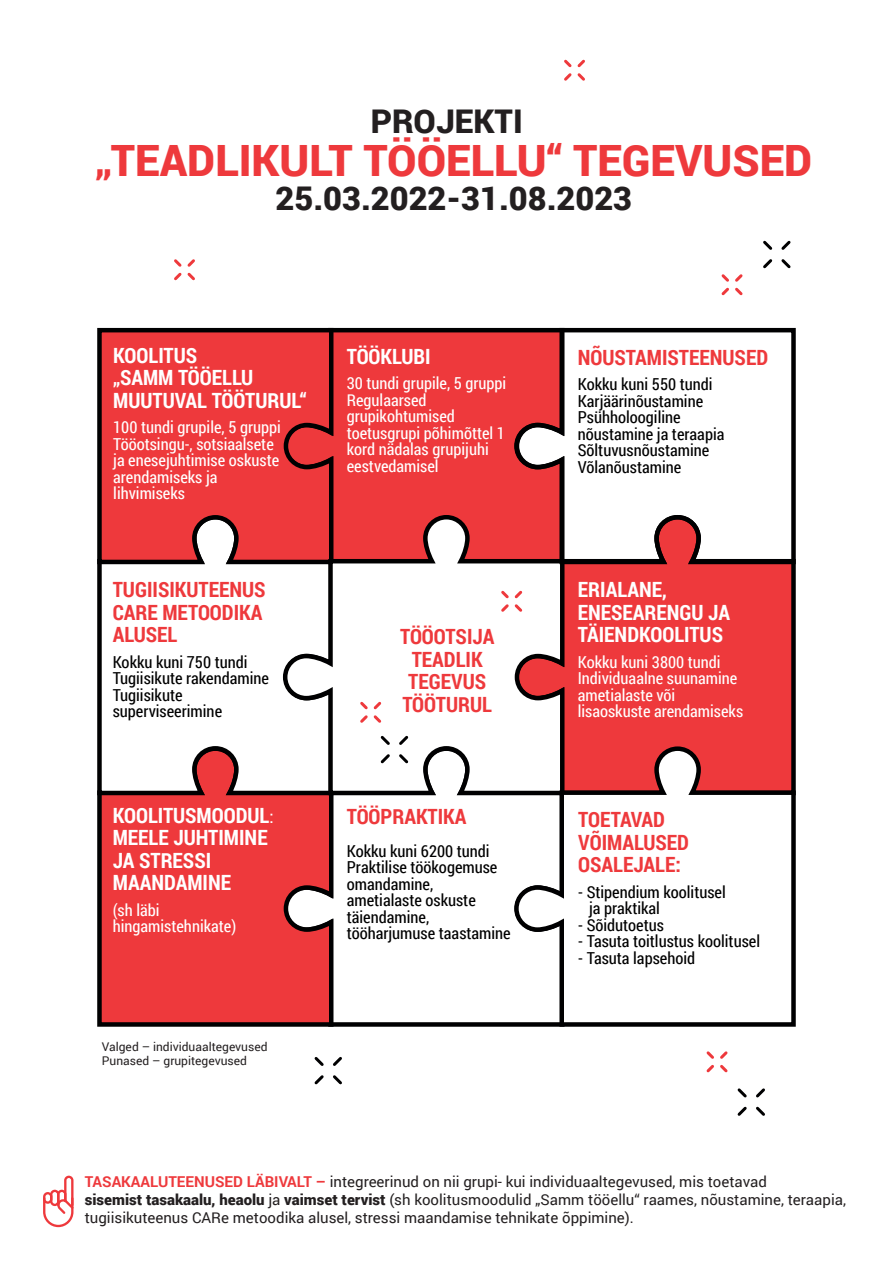
<style>
.page{position:relative;width:893px;height:1263px;background:#fff}
.page>*{position:absolute;margin:0;border:0;box-sizing:border-box;transform-origin:0 0}
.t1{font:900 43.2px "Roboto";color:#ee393c}
.t2{font:900 32.7px "Roboto";color:#231f20}
.t3{font:700 21px/22.5px "Roboto Condensed";color:#fff}
.t4{font:700 21px/22.5px "Roboto Condensed";color:#ee393c}
.t5{font:16.5px/16.5px "Roboto Condensed";color:#000001}
.t6{font:16.5px/16.5px "Roboto Condensed";color:#fff}
.t7{font:15px/18px "Roboto";color:#231f20}
.t8{font:12px/14.4px "Roboto";color:#231f20}
.s1{font-weight:400;font-size:18px}
.s2{font-weight:700;color:#ee393c}
.s3{font-weight:900}
</style>
<div class="page">
<svg style="left:336px;top:1022px;width:176px;height:5px"></svg>
<svg style="left:97px;top:797px;width:239px;height:230px;background:#df3c3f"></svg>
<svg style="left:97px;top:566px;width:184px;height:231px"></svg>
<div style="left:336px;top:327px;width:176px;height:186px;background:#ee393c"></div>
<div style="left:567px;top:566px;width:229px;height:178px;background:#ee393c"></div>
<svg style="left:97px;top:327px;width:239px;height:239px;background:#da3b3d"></svg>
<svg style="left:281px;top:513px;width:286px;height:284px"></svg>
<svg style="left:512px;top:327px;width:284px;height:239px"></svg>
<svg style="left:512px;top:744px;width:284px;height:283px"></svg>
<svg style="left:498px;top:588px;width:27px;height:26px"></svg>
<svg style="left:378px;top:733px;width:33px;height:33px"></svg>
<svg style="left:357px;top:699px;width:27px;height:26px"></svg>
<svg style="left:174px;top:259px;width:21px;height:22px"></svg>
<svg style="left:564px;top:59px;width:21px;height:22px"></svg>
<svg style="left:763px;top:240px;width:28px;height:29px"></svg>
<svg style="left:721px;top:274px;width:22px;height:22px"></svg>
<svg style="left:737px;top:1088px;width:28px;height:28px"></svg>
<svg style="left:314px;top:1057px;width:28px;height:28px"></svg>
<svg style="left:706px;top:1051px;width:22px;height:22px"></svg>
<svg style="left:43px;top:1176px;width:31px;height:51px"></svg>
<h2 class="t2" style="left:371px;top:98px;width:154px">PROJEKTI</h2>
<h1 class="t1" style="left:95px;top:130px;width:718px">„TEADLIKULT TÖÖELLU“ TEGEVUSED</h1>
<h2 class="t2" style="left:276px;top:176px;width:358px">25.03.2022-31.08.2023</h2>
<p class="t3" style="left:113px;top:343px;width:195px">KOOLITUS<br>„SAMM TÖÖELLU<br>MUUTUVAL TÖÖTURUL“</p>
<p class="t6" style="left:113px;top:419px;width:169px">100 tundi grupile, 5 gruppi<br>Tööotsingu-, sotsiaalsete ja enesejuhtimise oskuste arendamiseks ja lihvimiseks</p>
<p class="t4" style="left:113px;top:577px;width:154px">TUGIISIKUTEENUS<br>CARE METOODIKA<br>ALUSEL</p>
<p class="t5" style="left:113px;top:653px;width:158px">Kokku kuni 750 tundi<br>Tugiisikute rakendamine<br>Tugiisikute superviseerimine</p>
<p class="t3" style="left:113px;top:803px;width:162px">KOOLITUSMOODUL<span class="s1">:<br></span>MEELE JUHTIMINE<br>JA STRESSI<br>MAANDAMINE</p>
<p class="t6" style="left:113px;top:901px;width:125px">(sh läbi hingamistehnikate)</p>
<p class="t8" style="left:102px;top:1039px;width:167px">Valged – individuaaltegevused<br>Punased – grupitegevused</p>
<p class="t3" style="left:347px;top:344px;width:85px">TÖÖKLUBI</p>
<p class="t6" style="left:347px;top:374px;width:161px">30 tundi grupile, 5 gruppi<br>Regulaarsed grupikohtumised toetusgrupi põhimõttel 1 kord nädalas grupijuhi eestvedamisel</p>
<p class="t4" style="left:400px;top:625px;width:96px;text-align:center">TÖÖOTSIJA<br>TEADLIK<br>TEGEVUS<br>TÖÖTURUL</p>
<p class="t4" style="left:347px;top:804px;width:121px">TÖÖPRAKTIKA</p>
<p class="t5" style="left:347px;top:842px;width:166px">Kokku kuni 6200 tundi<br>Praktilise töökogemuse omandamine, ametialaste oskuste täiendamine, tööharjumuse taastamine</p>
<p class="t4" style="left:578px;top:345px;width:192px">NÕUSTAMISTEENUSED</p>
<p class="t5" style="left:578px;top:375px;width:148px">Kokku kuni 550 tundi<br>Karjäärinõustamine<br>Psühholoogiline nõustamine ja teraapia<br>Sõltuvusnõustamine<br>Võlanõustamine</p>
<p class="t3" style="left:578px;top:577px;width:154px">ERIALANE,<br>ENESEARENGU JA<br>TÄIENDKOOLITUS</p>
<p class="t6" style="left:578px;top:653px;width:167px">Kokku kuni 3800 tundi<br>Individuaalne suunamine ametialaste või lisaoskuste arendamiseks</p>
<p class="t4" style="left:578px;top:808px;width:112px">TOETAVAD<br>VÕIMALUSED<br>OSALEJALE:</p>
<p class="t5" style="left:589px;top:883px;width:138px;text-indent:-11px">- Stipendium koolitusel ja praktikal</p>
<p class="t5" style="left:578px;top:916px;width:87px">- Sõidutoetus</p>
<p class="t5" style="left:578px;top:933px;width:183px">- Tasuta toitlustus koolitusel</p>
<p class="t5" style="left:578px;top:949px;width:118px">- Tasuta lapsehoid</p>
<p class="t7" style="left:85px;top:1172px;width:763px"><span class="s2">TASAKAALUTEENUSED LÄBIVALT –</span> integreerinud on nii grupi- kui individuaaltegevused, mis toetavad<br><span class="s3">sisemist tasakaalu, heaolu</span> ja <span class="s3">vaimset tervist</span> (sh koolitusmoodulid „Samm tööellu“ raames, nõustamine, teraapia, tugiisikuteenus CARe metoodika alusel, stressi maandamise tehnikate õppimine).</p>
</div>
